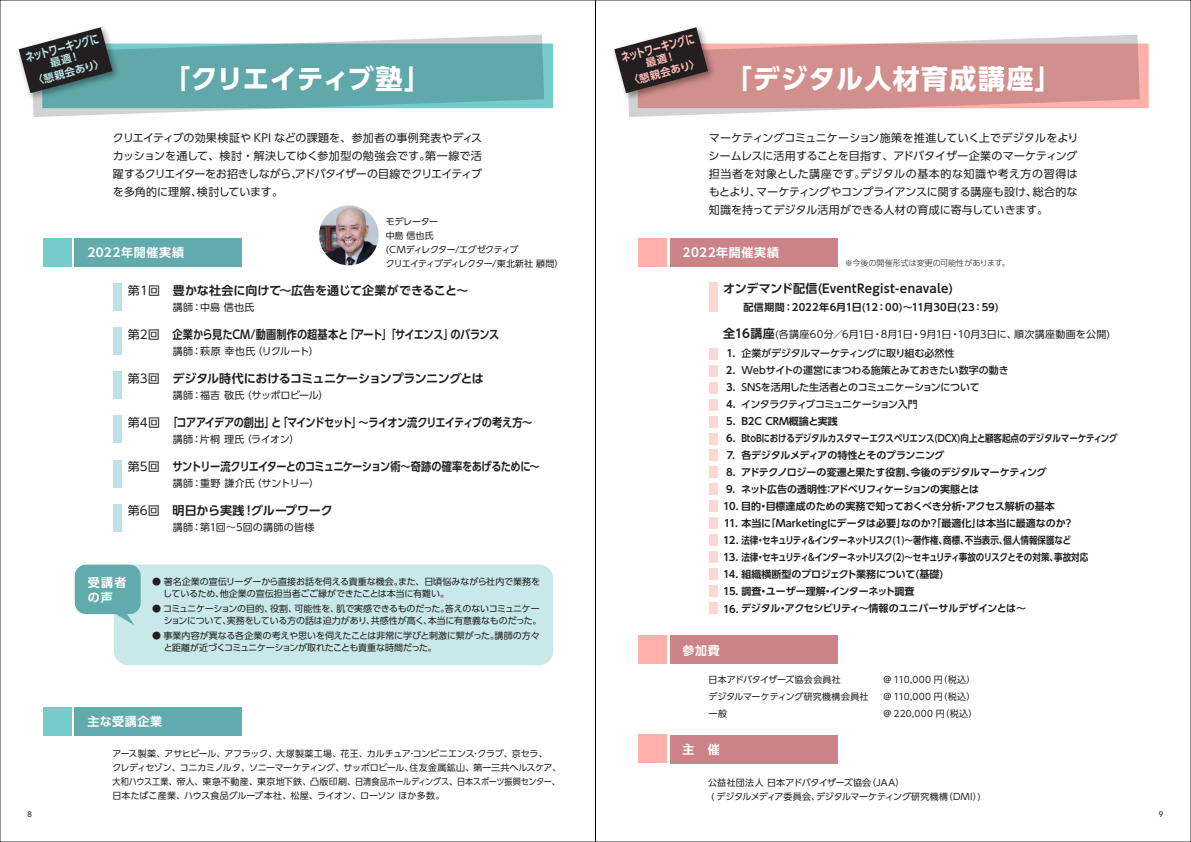
<style>
.page{position:relative;width:1191px;height:842px;background:#fff}
.page>*{position:absolute;margin:0;border:0;box-sizing:border-box;transform-origin:0 0}
.t1{font:700 27px "UD Shin Go Pro";letter-spacing:.05em;color:#fff}
.t2{font:700 27px "UD Shin Go Pro";letter-spacing:-.035em;color:#fff}
.t3{font:700 12px "UD Shin Go Pro De";letter-spacing:-.03em;color:#231f20}
.t4{font:700 12px "UD Shin Go Pro De";letter-spacing:-.07em;color:#231f20;scale:.85 1}
.t5{font:700 12px "UD Shin Go Pro De";letter-spacing:-.06em;color:#231f20;scale:.85 1}
.t6{font:700 12px "UD Shin Go Pro De";letter-spacing:-.03em;color:#231f20;scale:.85 1}
.t7{font:700 12px/14.4px "UD Shin Go Pro De";letter-spacing:.055em;color:#fff}
.t8{font:700 12px "UD Shin Go Pro De";letter-spacing:.02em;color:#231f20}
.t9{font:700 12px "UD Shin Go Pro De";letter-spacing:-.005em;color:#231f20}
.t10{font:12px "UD Shin Go C Osez Pr 6 De B";color:#bbe2e4}
.t11{font:12px "UD Shin Go C Osez Pr 6 De B";color:#ffbeb8}
.t12{font:11px/18px "UD Shin Go Pro";letter-spacing:-.005em;color:#231f20;text-align:justify}
.t13{font:700 10.4px "UD Shin Go Pro De";color:#bbe2e4}
.t14{font:700 10.4px "UD Shin Go Pro De";color:#ffbeb8}
.t15{font:700 10px/17px "UD Shin Go Pro De";letter-spacing:-.015em;color:#231f20}
.t16{font:10px/19.9px "UD Shin Go Pro";letter-spacing:.01em;color:#231f20}
.t17{font:500 10px "UD Shin Go Pro";letter-spacing:-.03em;color:#231f20}
.t18{font:700 10px "UD Shin Go Pro De";letter-spacing:.03em;color:#231f20}
.t19{font:700 10px "UD Shin Go Pro De";letter-spacing:-.055em;color:#231f20}
.t20{font:500 10px "UD Shin Go Pro";letter-spacing:-.06em;color:#231f20}
.t21{font:10px "UD Shin Go Pro";letter-spacing:-.035em;color:#231f20}
.t22{font:10px "UD Shin Go Pro";letter-spacing:.035em;color:#231f20}
.t23{font:9px/14px "UD Shin Go Pro";letter-spacing:-.015em;color:#231f20}
.t24{font:9px/14px "UD Shin Go Pro";letter-spacing:-.045em;color:#231f20}
.t25{font:300 8px "UD Shin Go Pro";color:#231f20}
.t26{font:500 8px "Avenir";color:#231f20}
.s1{font-family:"UD Shin Go Pro";font-weight:400}
.s2{font-family:"UD Shin Go Pro De";font-weight:700;font-size:12px}
.s3{font-family:"UD Shin Go Pro De";font-weight:700}
.s4{font-weight:500}
</style>
<div class="page">
<svg style="left:628px;top:35px;width:511px;height:82px;fill:#d1908d"></svg>
<svg style="left:33px;top:35px;width:511px;height:82px;fill:#60a8aa"></svg>
<img style="left:319px;top:205px;width:60px;height:60px;border-radius:30px">
<div style="left:75px;top:707px;width:167px;height:29px;background:#62abac"></div>
<div style="left:43px;top:707px;width:28px;height:28px;background:#76cccd"></div>
<div style="left:670px;top:735px;width:167px;height:28px;background:#cb8388"></div>
<div style="left:638px;top:734px;width:28px;height:29px;background:#ffb0aa"></div>
<div style="left:670px;top:636px;width:167px;height:28px;background:#cb8388"></div>
<div style="left:638px;top:635px;width:28px;height:29px;background:#ffb0aa"></div>
<div style="left:75px;top:239px;width:167px;height:28px;background:#62abac"></div>
<div style="left:43px;top:238px;width:28px;height:29px;background:#76cccd"></div>
<div style="left:670px;top:239px;width:167px;height:28px;background:#cb8388"></div>
<div style="left:638px;top:238px;width:28px;height:29px;background:#ffb0aa"></div>
<div style="left:709px;top:283px;width:8px;height:29px;background:#ffd8d4"></div>
<div style="left:709px;top:348px;width:8px;height:11px;background:#ffd8d4"></div>
<div style="left:709px;top:365px;width:8px;height:11px;background:#ffd8d4"></div>
<div style="left:709px;top:382px;width:8px;height:11px;background:#ffd8d4"></div>
<div style="left:709px;top:399px;width:8px;height:11px;background:#ffd8d4"></div>
<div style="left:709px;top:416px;width:8px;height:11px;background:#ffd8d4"></div>
<div style="left:709px;top:433px;width:8px;height:11px;background:#ffd8d4"></div>
<div style="left:709px;top:450px;width:8px;height:11px;background:#ffd8d4"></div>
<div style="left:709px;top:467px;width:8px;height:11px;background:#ffd8d4"></div>
<div style="left:709px;top:484px;width:8px;height:11px;background:#ffd8d4"></div>
<div style="left:709px;top:501px;width:8px;height:11px;background:#ffd8d4"></div>
<div style="left:709px;top:518px;width:8px;height:11px;background:#ffd8d4"></div>
<div style="left:709px;top:535px;width:8px;height:11px;background:#ffd8d4"></div>
<div style="left:709px;top:552px;width:8px;height:11px;background:#ffd8d4"></div>
<div style="left:709px;top:569px;width:8px;height:11px;background:#ffd8d4"></div>
<div style="left:709px;top:586px;width:8px;height:11px;background:#ffd8d4"></div>
<div style="left:709px;top:603px;width:8px;height:11px;background:#ffd8d4"></div>
<div style="left:113px;top:284px;width:9px;height:27px;background:#bbe2e4"></div>
<div style="left:113px;top:328px;width:9px;height:27px;background:#bbe2e4"></div>
<div style="left:113px;top:372px;width:9px;height:27px;background:#bbe2e4"></div>
<div style="left:113px;top:416px;width:9px;height:27px;background:#bbe2e4"></div>
<div style="left:113px;top:460px;width:9px;height:27px;background:#bbe2e4"></div>
<div style="left:113px;top:504px;width:9px;height:27px;background:#bbe2e4"></div>
<img style="left:18px;top:35px;width:106px;height:70px">
<img style="left:625px;top:35px;width:94px;height:70px">
<div style="left:114px;top:565px;width:439px;height:100px;background:#c8e8e9;border-radius:14px"></div>
<svg style="left:75px;top:565px;width:66px;height:60px"></svg>
<hr style="left:595px;top:0;width:1px;height:842px;background:#000">
<svg style="left:19px;top:27px;width:93px;height:66px"></svg>
<svg style="left:614px;top:27px;width:94px;height:66px"></svg>
<h2 class="t10" style="left:23px;top:48px;width:80px;rotate:-15deg">ネットワーキングに</h2>
<p class="t13" style="left:31px;top:73px;width:74px;rotate:-15deg">〈懇親会あり〉</p>
<h1 class="t2" style="left:163px;top:57px;width:269px">「クリエイティブ塾」</h1>
<h2 class="t11" style="left:619px;top:48px;width:80px;rotate:-15deg">ネットワーキングに</h2>
<p class="t14" style="left:627px;top:73px;width:74px;rotate:-15deg">〈懇親会あり〉</p>
<h1 class="t1" style="left:724px;top:57px;width:338px">「デジタル人材育成講座」</h1>
<p class="t12" style="left:113px;top:128px;width:371px">クリエイティブの効果検証や KPI などの課題を、参加者の事例発表やディスカッションを通して、検討・解決してゆく参加型の勉強会です。第一線で活躍するクリエイターをお招きしながら、アドバタイザーの目線でクリエイティブを多角的に理解、検討しています。</p>
<p class="t12" style="left:708px;top:128px;width:371px">マーケティングコミュニケーション施策を推進していく上でデジタルをよりシームレスに活用することを目指す、アドバタイザー企業のマーケティング担当者を対象とした講座です。デジタルの基本的な知識や考え方の習得はもとより、マーケティングやコンプライアンスに関する講座も設け、総合的な知識を持ってデジタル活用ができる人材の育成に寄与していきます。</p>
<p class="t24" style="left:386px;top:214px;width:179px">モデレーター<br>中島 信也氏<br>(ＣＭディレクター/エグゼクティブ<br>クリエイティブディレクター/東北新社 顧問）</p>
<h2 class="t7" style="left:87px;top:245px;width:98px">2022年開催実績</h2>
<h2 class="t7" style="left:682px;top:245px;width:98px">2022年開催実績</h2>
<p class="t25" style="left:844px;top:257px;width:167px">※今後の開催形式は変更の可能性があります。</p>
<h2 class="t9" style="left:128px;top:281px;width:342px"><span class="s1">第１回　</span>豊かな社会に向けて～広告を通じて企業ができること～</h2>
<p class="t16" style="left:173px;top:297px;width:83px">講師：中島 信也氏</p>
<h2 class="t6" style="left:128px;top:325px;width:439px"><span class="s1">第2回　</span>企業から見たCM/動画制作の超基本と「アート」「サイエンス」のバランス</h2>
<p class="t22" style="left:173px;top:343px;width:148px">講師：萩原 幸也氏（リクルート）</p>
<h2 class="t3" style="left:128px;top:369px;width:357px"><span class="s1">第3回　</span>デジタル時代におけるコミュニケーションプランニングとは</h2>
<p class="t21" style="left:173px;top:387px;width:157px">講師：福吉 敬氏（サッポロビール）</p>
<h2 class="t4" style="left:128px;top:413px;width:477px"><span class="s1">第4回　</span>｢コアアイデアの創出」と「マインドセット」～ライオン流クリエイティブの考え方～</h2>
<p class="t16" style="left:173px;top:429px;width:128px">講師：片桐 理氏（ライオン）</p>
<h2 class="t5" style="left:128px;top:457px;width:486px"><span class="s1">第5回　</span>サントリー流クリエイターとのコミュニケーション術～奇跡の確率をあげるために～</h2>
<p class="t16" style="left:173px;top:473px;width:148px">講師：重野 謙介氏（サントリー）</p>
<h2 class="t3" style="left:128px;top:501px;width:206px"><span class="s1">第6回　</span>明日から実践!グループワーク</h2>
<p class="t16" style="left:173px;top:517px;width:143px">講師：第1回～5回の講師の皆様</p>
<h2 class="t7" style="left:88px;top:575px;width:40px">受講者の声</h2>
<p class="t23" style="left:163px;top:576px;width:378px;line-height:12px;text-indent:-11px">● 著名企業の宣伝リーダーから直接お話を伺える貴重な機会。また、日頃悩みながら社内で業務をしているため、他企業の宣伝担当者ごご縁ができたことは本当に有難い。</p>
<p class="t23" style="left:152px;top:603px;width:391px;line-height:12px;text-align:right">● コミュニケーションの目的、役割、可能性を、肌で実感できるものだった。答えのないコミュニケーションについて、実務をしている方の話は迫力があり、共感性が高く、本当に有意義なものだった。</p>
<p class="t23" style="left:164px;top:630px;width:378px;line-height:12px;text-indent:-11px">● 事業内容が異なる各企業の考えや思いを伺えたことは非常に学びと刺激に繋がった。講師の方々と距離が近づくコミュニケーションが取れたことも貴重な時間だった。</p>
<h2 class="t7" style="left:87px;top:714px;width:76px">主な受講企業</h2>
<p class="t23" style="left:112px;top:746px;width:451px">アース製薬、アサヒビール、アフラック、大塚製薬工場、花王、カルチュア･コンビニエンス･クラブ、京セラ、<br>クレディセゾン、コニカミノルタ、ソニーマーケティング、サッポロビール、住友金属鉱山、第一三共ヘルスケア、大和ハウス工業、帝人、東急不動産、東京地下鉄、凸版印刷、日清食品ホールディングス、日本スポーツ振興センター、日本たばこ産業、ハウス食品グループ本社、松屋、ライオン、ローソン ほか多数。</p>
<h2 class="t8" style="left:723px;top:278px;width:231px">オンデマンド配信(EventRegist-enavale)</h2>
<p class="t18" style="left:723px;top:299px;width:277px">　　配信期間：2022年6月1日(12：00)～11月30日(23：59)</p>
<p class="t16" style="left:726px;top:324px;width:385px;text-indent:-3px"><span class="s2">全16講座</span>(各講座60分／6月1日・8月1日・9月1日・10月3日に、順次講座動画を公開)<br><span class="s3">1．</span><span class="s4">企業がデジタルマーケティングに取り組む必然性</span></p>
<p class="t15" style="left:726px;top:362px;width:18px">2．</p>
<p class="t17" style="left:726px;top:380px;width:255px"><span class="s3">3．</span>SNSを活用した生活者とのコミュニケーションについて</p>
<p class="t15" style="left:726px;top:396px;width:18px">4．</p>
<p class="t15" style="left:726px;top:413px;width:113px">5．B2C CRM概論と実践</p>
<p class="t15" style="left:726px;top:430px;width:393px">6．BtoBにおけるデジタルカスタマーエクスペリエンス(DCX)向上と顧客起点のデジタルマーケティング</p>
<p class="t15" style="left:727px;top:447px;width:219px">7．各デジタルメディアの特性とそのプランニング</p>
<p class="t15" style="left:726px;top:464px;width:322px">8．アドテクノロジーの変遷と果たす役割、今後のデジタルマーケティング</p>
<p class="t19" style="left:726px;top:481px;width:254px">9．ネット広告の透明性：アドベリフィケーションの実態とは</p>
<p class="t15" style="left:723px;top:498px;width:24px">10．</p>
<p class="t15" style="left:723px;top:515px;width:23px">11．</p>
<p class="t15" style="left:723px;top:532px;width:24px">12．</p>
<p class="t15" style="left:723px;top:549px;width:24px">13．</p>
<p class="t15" style="left:723px;top:566px;width:24px">14．</p>
<p class="t15" style="left:723px;top:583px;width:24px">15．</p>
<p class="t15" style="left:723px;top:600px;width:24px">16．</p>
<p class="t17" style="left:741px;top:363px;width:269px">Webサイトの運営にまつわる施策とみておきたい数字の動き</p>
<p class="t20" style="left:741px;top:397px;width:178px">インタラクティブコミュニケーション入門</p>
<p class="t15" style="left:741px;top:498px;width:348px">目的・目標達成のための実務で知っておくべき分析・アクセス解析の基本<br>本当に「Marketingにデータは必要」なのか？「最適化」は本当に最適なのか？<br>法律・セキュリティ＆インターネットリスク(1)～著作権、商標、不当表示、個人情報保護など<br>法律・セキュリティ＆インターネットリスク(2)～セキュリティ事故のリスクとその対策、事故対応組織横断型のプロジェクト業務について(基礎)<br>調査・ユーザー理解・インターネット調査<br>デジタル・アクセシビリティ～情報のユニバーサルデザインとは～</p>
<h2 class="t7" style="left:682px;top:642px;width:39px">参加費</h2>
<p class="t23" style="left:708px;top:672px;width:134px">日本アドバタイザーズ協会会員社</p>
<p class="t23" style="left:883px;top:672px;width:94px">@ 110,000 円（税込）</p>
<p class="t23" style="left:708px;top:689px;width:161px">デジタルマーケティング研究機構会員社</p>
<p class="t23" style="left:883px;top:689px;width:94px">@ 110,000 円（税込）</p>
<p class="t23" style="left:708px;top:706px;width:20px">一般</p>
<p class="t23" style="left:883px;top:706px;width:95px">@ 220,000 円（税込）</p>
<h2 class="t7" style="left:682px;top:741px;width:39px">主　催</h2>
<p class="t23" style="left:711px;top:775px;width:272px;text-indent:-3px">公益社団法人 日本アドバタイザーズ協会（JAA）<br>( デジタルメディア委員会、デジタルマーケティング研究機構（DMI）)</p>
<p class="t26" style="left:27px;top:808px;width:6px">8</p>
<p class="t26" style="left:1159px;top:808px;width:6px">9</p>
</div>
